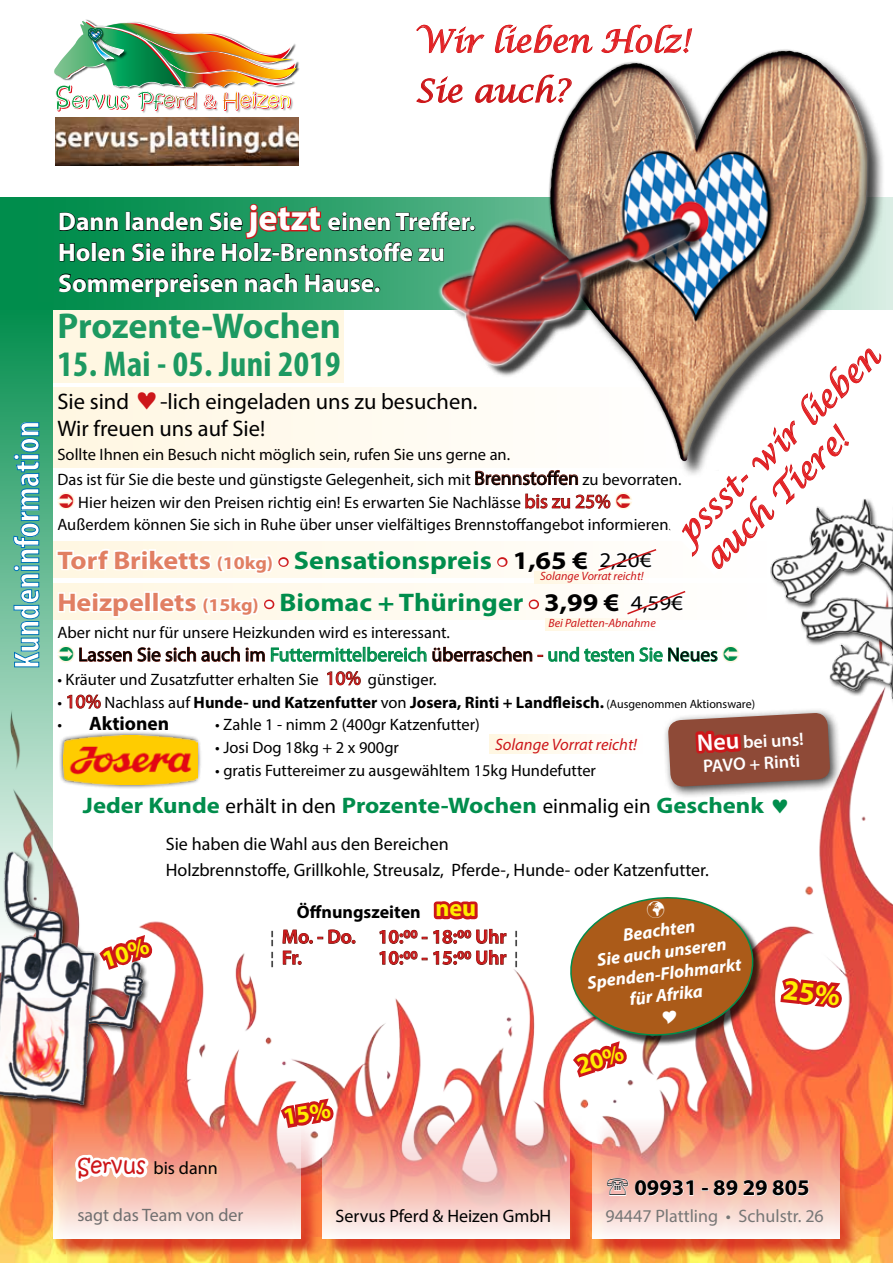
<style>
.page{position:relative;width:893px;height:1263px;background:#fff}
.page>*{position:absolute;margin:0;border:0;box-sizing:border-box;transform-origin:0 0}
.t1{font:700 condensed 36px "Myriad Pro";letter-spacing:.01em;color:#1d9961}
.t2{font:700 condensed 36px "Myriad Pro";color:#fff}
.t3{font:700 36px "Myriad Pro";letter-spacing:-.005em;color:#1d9961}
.t4{font:italic 31.5px/37.8px "Lucida Calligraphy";color:#e52326}
.t5{font:italic 31.5px "Lucida Calligraphy";color:#cd171a}
.t6{font:700 25.5px/42.3px "Myriad Pro";color:#008d4c;scale:1.1 1}
.t7{font:700 25.5px/30.6px "Myriad Pro";color:#fff}
.t8{font:700 24px "Myriad Pro";color:#ffed00}
.t9{font:700 22.5px "Myriad Pro";color:#008d4c;scale:1.1 1}
.t10{font:22.5px/27px "Myriad Pro";color:#000}
.t11{font:700 22.5px "Myriad Pro";color:#000}
.t12{font:19.5px "Myriad Pro";color:#000}
.t13{font:600 19.5px/21px "Myriad Pro";color:#cd171a}
.t14{font:700 19.5px "Myriad Pro";color:#000}
.t15{font:18px/25.5px "Myriad Pro";color:#000}
.t16{font:italic 700 18px/21.6px "Myriad Pro";color:#fff;text-align:center}
.t17{font:18px "Myriad Pro";color:#777776}
.t18{font:600 18px/21.6px "Myriad Pro";color:#fff}
.t19{font:18px "Myriad Pro";color:#706f6f}
.t20{font:700 18px "Myriad Pro";color:#000}
.t21{font:16.5px "Myriad Pro";color:#000}
.t22{font:700 16.5px "Myriad Pro";color:#000}
.t23{font:italic 16.5px "Myriad Pro";color:#cd171a}
.t24{font:italic 12px "Myriad Pro";color:#cd171a}
.s1{font-size:36px}
.s2{color:#cd171a}
.s3{font-size:19.5px}
.s4{font-size:19.5px;color:#cd171a}
.s5{color:#e17f63}
.s6{font-size:18px;color:#e17f63}
.s7{color:#fff}
.s8{color:#000}
.s9{font-weight:400;font-size:21px;color:#000}
.s10{color:#008d4c}
.s11{font-weight:400}
.s12{font-weight:400;font-size:19.5px;color:#cd171a}
.s13{font-weight:400;font-size:12px}
.s14{font-weight:400;font-size:16.5px}
.s15{font-size:24px}
.s16{font-weight:400;font-size:18px;color:#000}
.s17{font-family:"Kristen ITC";font-size:21px;color:#cd171a}
</style>
<div class="page">
<img style="left:0;top:577px;width:893px;height:686px">
<div style="left:55px;top:1115px;width:264px;height:143px;background:#cd171a;opacity:.75"></div>
<div style="left:53px;top:1107px;width:248px;height:132px;background:linear-gradient(to right,#fdf8f6,#fdf7f6)"></div>
<div style="left:594px;top:1115px;width:264px;height:143px;background:#cd171a;opacity:.75"></div>
<div style="left:592px;top:1107px;width:248px;height:132px;background:#fdf7f6"></div>
<div style="left:325px;top:1115px;width:264px;height:143px;background:#cd171a;opacity:.75"></div>
<div style="left:323px;top:1107px;width:247px;height:132px;background:#fdf7f5"></div>
<img style="left:881px;top:575px;width:12px;height:124px">
<img style="left:55px;top:119px;width:242px;height:46px">
<svg style="left:0;top:197px;width:893px;height:113px;fill:#008d4c"></svg>
<img style="left:55px;top:19px;width:245px;height:100px">
<img style="left:138px;top:112px;width:155px;height:1px">
<img style="left:54px;top:20px;width:242px;height:92px">
<svg style="left:0;top:310px;width:53px;height:524px"></svg>
<svg style="left:13px;top:422px;width:27px;height:246px"></svg>
<svg style="left:416px;top:24px;width:69px;height:30px"></svg>
<svg style="left:495px;top:24px;width:58px;height:29px"></svg>
<svg style="left:610px;top:24px;width:82px;height:7px"></svg>
<svg style="left:416px;top:76px;width:47px;height:27px"></svg>
<svg style="left:475px;top:84px;width:23px;height:19px"></svg>
<img style="left:0;top:834px;width:55px;height:282px">
<div style="left:534px;top:31px;width:346px;height:455px;background:#000;opacity:.5"></div>
<svg style="left:297px;top:110px;width:509px;height:80px"></svg>
<svg style="left:881px;top:355px;width:12px;height:220px"></svg>
<img style="left:55px;top:190px;width:826px;height:1042px">
<h2 class="t4" style="left:415px;top:23px;width:276px">Wir lieben Holz!</h2>
<h2 class="t5" style="left:415px;top:72px;width:156px">Sie auch?</h2>
<h1 class="t2" style="left:4px;top:669px;width:249px;rotate:-90deg">Kundeninformation</h1>
<h3 class="t7" style="left:58px;top:206px;width:419px">Dann landen Sie <span class="s1">jetzt</span> einen Treffer.<br>Holen Sie ihre Holz-Brennstoffe zu<br>Sommerpreisen nach Hause.</h3>
<h1 class="t3" style="left:57px;top:303px;width:285px">Prozente-Wochen</h1>
<h1 class="t1" style="left:57px;top:341px;width:285px">15. Mai - 05. Juni 2019</h1>
<h2 class="t4" style="left:670px;top:523px;width:268px;rotate:-44deg">pssst- wir lieben auch Tiere!</h2>
<h3 class="t10" style="left:57px;top:387px;width:422px">Sie sind <span class="s2">♥</span>-lich eingeladen uns zu besuchen.<br>Wir freuen uns auf Sie!</h3>
<p class="t21" style="left:57px;top:444px;width:454px">Sollte Ihnen ein Besuch nicht möglich sein, rufen Sie uns gerne an.</p>
<p class="t21" style="left:57px;top:469px;width:625px">Das ist für Sie die beste und günstigste Gelegenheit, sich mit <span class="s3">Brennstoffen</span> zu bevorraten.</p>
<p class="t21" style="left:78px;top:492px;width:534px">Hier heizen wir den Preisen richtig ein! Es erwarten Sie Nachlässe <span class="s4">bis zu 25%</span></p>
<p class="t21" style="left:57px;top:515px;width:616px">Außerdem können Sie sich in Ruhe über unser vielfältiges Brennstoffangebot informieren.</p>
<h3 class="t6" style="left:57px;top:538px;width:570px"><span class="s5">Torf Briketts</span> <span class="s6">(10kg)</span> <span class="s7">•</span> Sensationspreis <span class="s7">•</span> <span class="s8">1,65 €</span> <span class="s9">2,20€<br></span><span class="s5">Heizpellets</span> <span class="s6">(15kg)</span> <span class="s7">•</span> Biomac + Thüringer <span class="s7">•</span> <span class="s8">3,99 €</span> <span class="s9">4,59€</span></h3>
<p class="t24" style="left:540px;top:569px;width:105px">Solange Vorrat reicht!</p>
<p class="t24" style="left:548px;top:616px;width:109px">Bei Paletten-Abnahme</p>
<p class="t21" style="left:57px;top:622px;width:394px">Aber nicht nur für unsere Heizkunden wird es interessant.</p>
<p class="t12" style="left:78px;top:643px;width:641px">Lassen Sie sich auch im <span class="s10">Futtermittelbereich</span> überraschen <span class="s2">-</span> <span class="s10">und testen Sie</span> Neues</p>
<p class="t21" style="left:57px;top:669px;width:381px">• Kräuter und Zusatzfutter erhalten Sie <span class="s4">10%</span> günstiger.</p>
<p class="t22" style="left:57px;top:692px;width:699px"><span class="s11">•</span> <span class="s12">10%</span> <span class="s11">Nachlass auf</span> Hunde- und Katzenfutter <span class="s11">von</span> Josera, Rinti + Landfleisch. <span class="s13">(Ausgenommen Aktionsware)</span></p>
<p class="t14" style="left:57px;top:711px;width:113px"><span class="s14">•</span> Aktionen</p>
<p class="t21" style="left:215px;top:715px;width:266px">• Zahle 1 - nimm 2 (400gr Katzenfutter)</p>
<p class="t21" style="left:215px;top:737px;width:185px">• Josi Dog 18kg + 2 x 900gr</p>
<p class="t21" style="left:215px;top:760px;width:382px">• gratis Futtereimer zu ausgewähltem 15kg Hundefutter</p>
<p class="t23" style="left:495px;top:734px;width:144px">Solange Vorrat reicht!</p>
<p class="t18" style="left:697px;top:733px;width:108px;rotate:-3deg"><span class="s15">Neu</span> bei uns!<br>PAVO + Rinti</p>
<h3 class="t9" style="left:83px;top:791px;width:645px">Jeder Kunde <span class="s9">erhält in den</span> Prozente-Wochen <span class="s9">einmalig ein</span> Geschenk ♥</h3>
<p class="t15" style="left:166px;top:831px;width:545px">Sie haben die Wahl aus den Bereichen<br>Holzbrennstoffe, Grillkohle, Streusalz, Pferde-, Hunde- oder Katzenfutter.</p>
<p class="t20" style="left:297px;top:900px;width:126px">Öffnungszeiten</p>
<p class="t13" style="left:270px;top:926px;width:250px"><span class="s16">¦</span> Mo. - Do. 10:00 - 18:00 Uhr <span class="s16">¦ ¦</span> Fr.</p>
<h3 class="t8" style="left:435px;top:892px;width:42px">neu</h3>
<p class="t16" style="left:581px;top:928px;width:157px;rotate:-7deg">Beachten<br>Sie auch unseren<br>Spenden-Flohmarkt für Afrika</p>
<p class="t13" style="left:378px;top:947px;width:142px">10:00 - 15:00 Uhr <span class="s16">¦</span></p>
<p class="t15" style="left:77px;top:1155px;width:142px"><span class="s17">SERVUS</span> bis dann</p>
<p class="t19" style="left:77px;top:1203px;width:168px">sagt das Team von der</p>
<p class="t15" style="left:335px;top:1203px;width:217px">Servus Pferd &amp; Heizen GmbH</p>
<h3 class="t11" style="left:634px;top:1173px;width:177px">09931 - 89 29 805</h3>
<p class="t17" style="left:605px;top:1205px;width:220px">94447 Plattling • Schulstr. 26</p>
</div>
